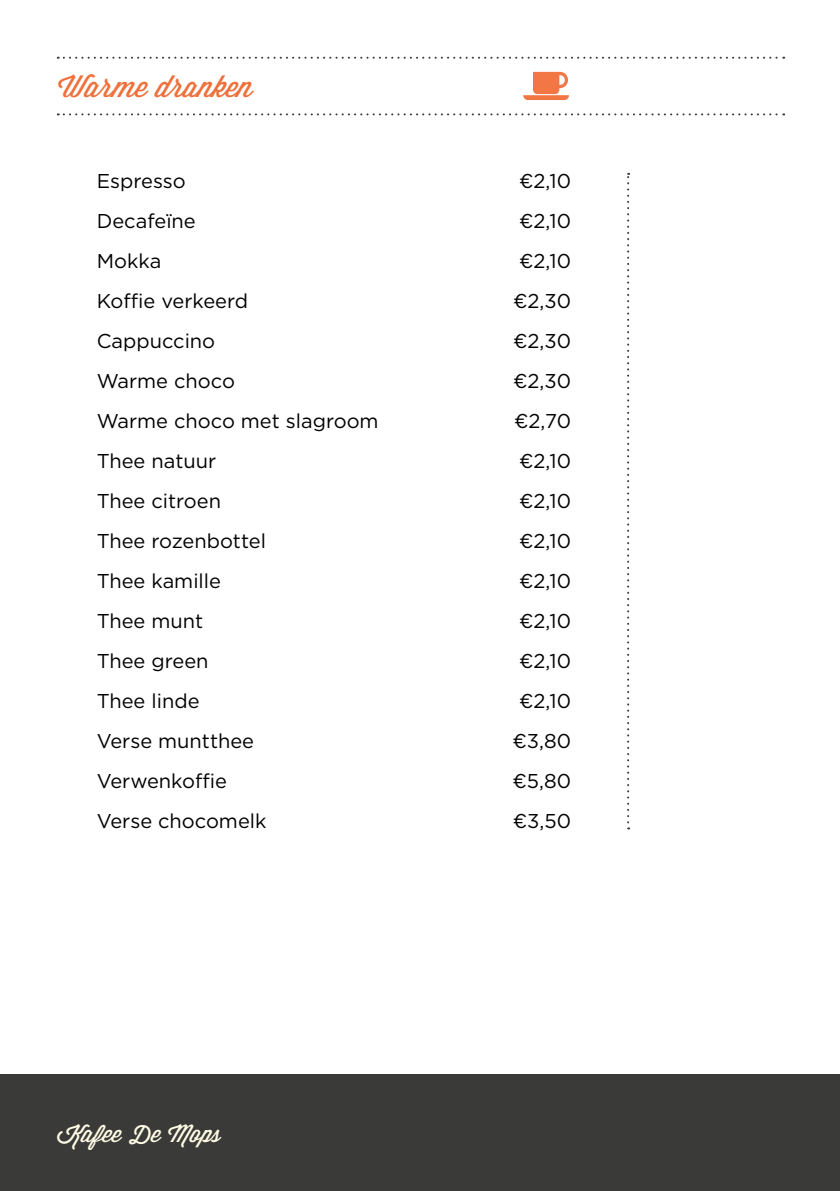
<style>
.page{position:relative;width:840px;height:1191px;background:#fff}
.page>*{position:absolute;margin:0;border:0;box-sizing:border-box;transform-origin:0 0}
.t1{font:30px "Wisdom Script AI";color:#ee703b}
.t2{font:24px "Wisdom Script AI";color:#fffce5}
.t3{font:20px/40px "Gotham";color:#000;text-align:center}
</style>
<div class="page">
<div style="left:0;top:1074px;width:839px;height:117px;background:#3a3a39"></div>
<svg style="left:627px;top:173px;width:1px;height:656px"></svg>
<svg style="left:58px;top:113px;width:725px;height:2px"></svg>
<svg style="left:58px;top:57px;width:725px;height:2px"></svg>
<svg style="left:523px;top:72px;width:45px;height:28px"></svg>
<h1 class="t1" style="left:58px;top:64px;width:196px">Warme dranken</h1>
<p class="t3" style="left:97px;top:161px;width:283px;text-align:left">Espresso<br>Decafeïne<br>Mokka<br>Koffie verkeerd<br>Cappuccino<br>Warme choco<br>Warme choco met slagroom<br>Thee natuur<br>Thee citroen<br>Thee rozenbottel<br>Thee kamille<br>Thee munt<br>Thee green<br>Thee linde<br>Verse muntthee<br>Verwenkoffie<br>Verse chocomelk</p>
<p class="t2" style="left:57px;top:1114px;width:165px">Kafee De Mops</p>
<p class="t3" style="left:512px;top:161px;width:60px">€2,10 €2,10 €2,10 €2,30 €2,30 €2,30 €2,70 €2,10 €2,10 €2,10 €2,10 €2,10 €2,10 €2,10 €3,80 €5,80 €3,50</p>
</div>
